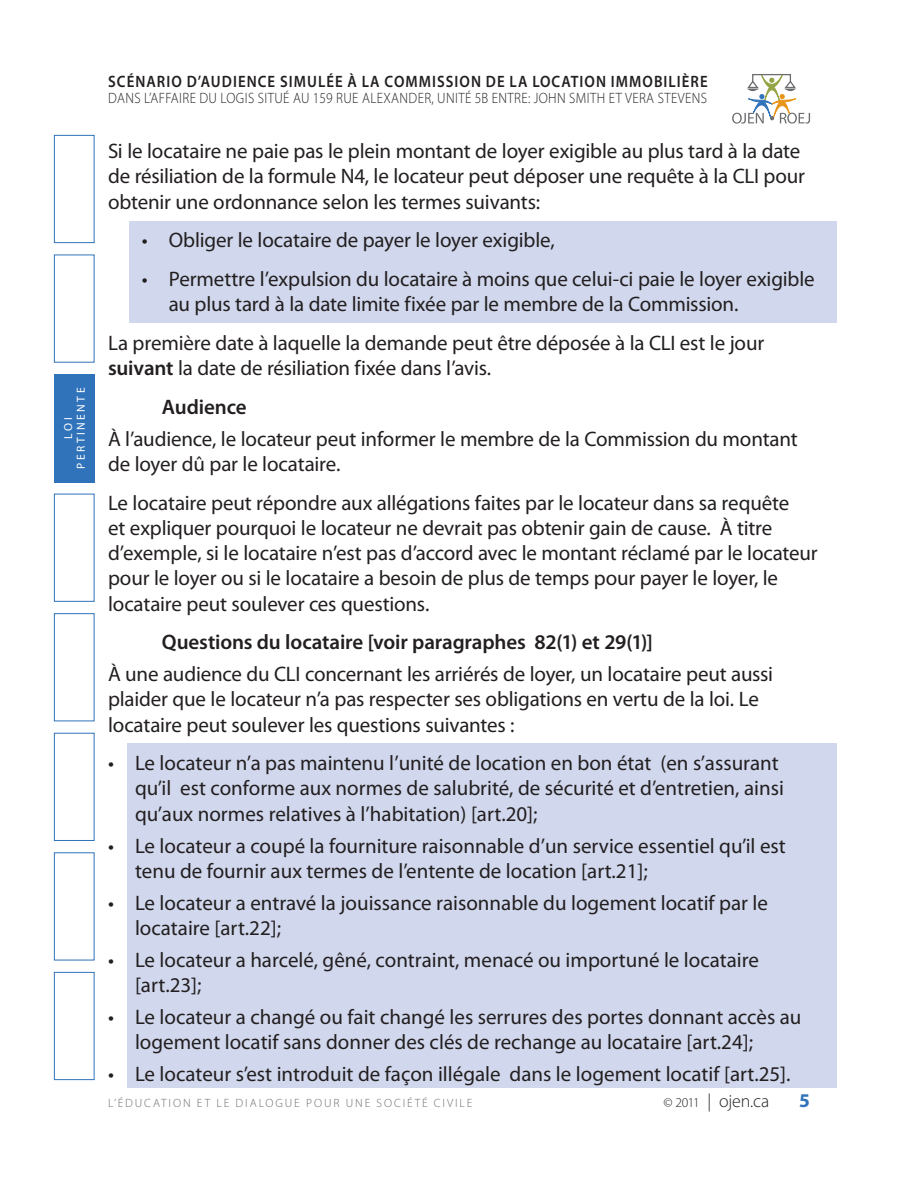
<style>
.page{position:relative;width:918px;height:1188px;background:#fff}
.page>*{position:absolute;margin:0;border:0;box-sizing:border-box;transform-origin:0 0}
.t1{font:21px/25.2px "Myriad Pro";letter-spacing:-.005em;color:#231f20}
.t2{font:600 21px "Myriad Pro";letter-spacing:-.005em;color:#231f20}
.t3{font:700 19.5px "Myriad Pro";color:#3073ba}
.t4{font:300 18px "Myriad Pro";color:#231f20}
.t5{font:600 16.5px "Myriad Pro";letter-spacing:.07em;color:#231f20;scale:.9 1}
.t6{font:300 15px "Myriad Pro";letter-spacing:.03em;color:#231f20;scale:.9 1}
.t7{font:300 12px "Myriad Pro";letter-spacing:.16em;color:#6c6d70}
.t8{font:11.7px/12.8px "Myriad Pro";letter-spacing:.215em;color:#fff;text-align:center}
.s1{font-weight:600}
.s2{font-size:13.5px}
</style>
<div class="page">
<svg style="left:732px;top:74px;width:78px;height:50px"></svg>
<div style="left:54px;top:374px;width:40px;height:108px;background:#3073ba"></div>
<div style="left:54px;top:255px;width:40px;height:108px;border:1px solid #3073ba"></div>
<div style="left:54px;top:852px;width:40px;height:108px;border:1px solid #3073ba"></div>
<div style="left:54px;top:494px;width:40px;height:108px;border:1px solid #3073ba"></div>
<div style="left:54px;top:613px;width:40px;height:108px;border:1px solid #3073ba"></div>
<div style="left:54px;top:135px;width:40px;height:108px;border:1px solid #3073ba"></div>
<div style="left:54px;top:733px;width:40px;height:108px;border:1px solid #3073ba"></div>
<div style="left:54px;top:972px;width:40px;height:108px;border:1px solid #3073ba"></div>
<div style="left:128px;top:743px;width:709px;height:345px;background:#d1d8ed"></div>
<div style="left:129px;top:221px;width:708px;height:101px;background:#d1d8ed"></div>
<p class="t8" style="left:62px;top:469px;width:81px;rotate:-90deg">Loi pertinente</p>
<p class="t5" style="left:108px;top:71px;width:668px">SCÉNARIO D’AUDIENCE SIMULÉE À LA COMMISSION DE LA LOCATION IMMOBILIÈRE</p>
<p class="t6" style="left:108px;top:89px;width:667px">DANS L’AFFAIRE DU LOGIS SITUÉ AU 159 RUE ALEXANDER, UNITÉ 5B ENTRE: JOHN SMITH ET VERA STEVENS</p>
<p class="t1" style="left:108px;top:138px;width:699px">Si le locataire ne paie pas le plein montant de loyer exigible au plus tard à la date de résiliation de la formule N4, le locateur peut déposer une requête à la CLI pour obtenir une ordonnance selon les termes suivants:</p>
<p class="t1" style="left:142px;top:227px;width:414px">• Obliger le locataire de payer le loyer exigible,</p>
<p class="t1" style="left:169px;top:266px;width:648px;text-indent:-27px">• Permettre l’expulsion du locataire à moins que celui-ci paie le loyer exigible au plus tard à la date limite fixée par le membre de la Commission.</p>
<p class="t1" style="left:108px;top:330px;width:658px">La première date à laquelle la demande peut être déposée à la CLI est le jour<br><span class="s1">SUIVANT</span> la date de résiliation fixée dans l’avis.</p>
<p class="t2" style="left:108px;top:393px;width:35px">A</p>
<p class="t2" style="left:175px;top:393px;width:73px">UDIENCE</p>
<p class="t1" style="left:108px;top:426px;width:691px">À l’audience, le locateur peut informer le membre de la Commission du montant de loyer dû par le locataire.</p>
<p class="t1" style="left:108px;top:490px;width:711px">Le locataire peut répondre aux allégations faites par le locateur dans sa requête<br>et expliquer pourquoi le locateur ne devrait pas obtenir gain de cause. À titre d’exemple, si le locataire n’est pas d’accord avec le montant réclamé par le locateur pour le loyer ou si le locataire a besoin de plus de temps pour payer le loyer, le locataire peut soulever ces questions.</p>
<p class="t2" style="left:108px;top:629px;width:36px">Q</p>
<p class="t2" style="left:177px;top:629px;width:477px">UESTIONS DU LOCATAIRE [VOIR PARAGRAPHES 82(1) ET 29(1)]</p>
<p class="t1" style="left:108px;top:661px;width:667px">À une audience du CLI concernant les arriérés de loyer, un locataire peut aussi plaider que le locateur n’a pas respecter ses obligations en vertu de la loi. Le locataire peut soulever les questions suivantes :</p>
<p class="t1" style="left:135px;top:750px;width:650px;text-indent:-27px">• Le locateur n’a pas maintenu l’unité de location en bon état (en s’assurant qu’il est conforme aux normes de salubrité, de sécurité et d’entretien, ainsi qu’aux normes relatives à l’habitation) [art.20];</p>
<p class="t1" style="left:135px;top:833px;width:652px;text-indent:-27px">• Le locateur a coupé la fourniture raisonnable d’un service essentiel qu’il est tenu de fournir aux termes de l’entente de location [art.21];</p>
<p class="t1" style="left:135px;top:890px;width:635px;text-indent:-27px">• Le locateur a entravé la jouissance raisonnable du logement locatif par le locataire [art.22];</p>
<p class="t1" style="left:135px;top:947px;width:626px;text-indent:-27px">• Le locateur a harcelé, gêné, contraint, menacé ou importuné le locataire [art.23];</p>
<p class="t1" style="left:135px;top:1004px;width:668px;text-indent:-27px">• Le locateur a changé ou fait changé les serrures des portes donnant accès au logement locatif sans donner des clés de rechange au locataire [art.24];</p>
<p class="t1" style="left:108px;top:1061px;width:684px">• Le locateur s’est introduit de façon illégale dans le logement locatif [art.25].</p>
<p class="t7" style="left:108px;top:1096px;width:366px">L’ÉDUCATION ET LE DIALOGUE POUR UNE SOCIÉTÉ CIVILE</p>
<p class="t4" style="left:663px;top:1090px;width:107px"><span class="s2">© 2011</span> | OJEN.CA</p>
<p class="t3" style="left:799px;top:1088px;width:12px">5</p>
</div>
